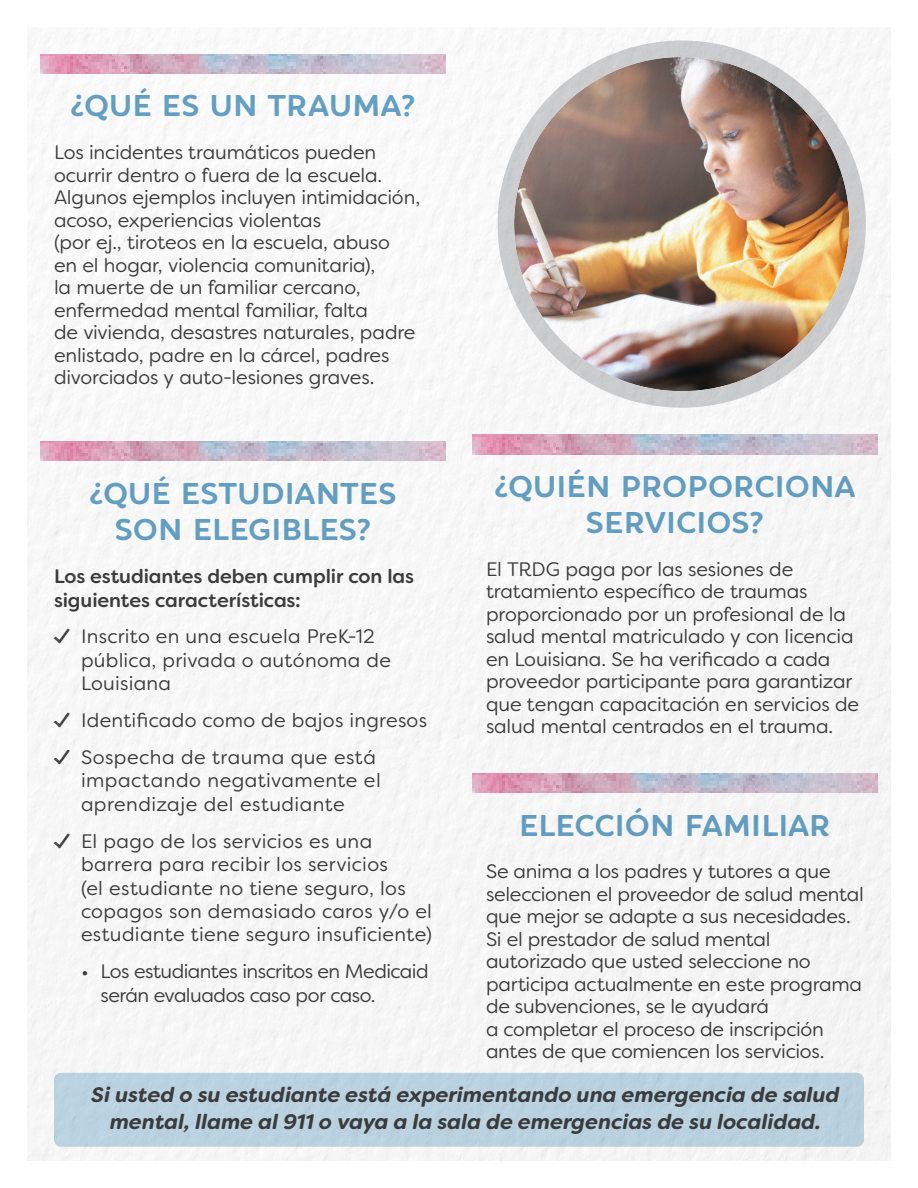
<style>
.page{position:relative;width:918px;height:1188px;background:#fff}
.page>*{position:absolute;margin:0;border:0;box-sizing:border-box;transform-origin:0 0}
.t1{font:700 30px/36px "Brush Ab S";letter-spacing:-.015em;color:#66a3c7;text-align:center}
.t2{font:italic 700 21px/27px "Filson Soft";color:#3e3e3f;text-align:center}
.t3{font:19.5px/22.5px "Filson Soft";letter-spacing:-.005em;color:#3e3e3f}
.t4{font:19.5px/23.4px "Filson Soft";letter-spacing:.015em;color:#3e3e3f}
.t5{font:19.5px/23.4px "Filson Soft";letter-spacing:-.025em;color:#3e3e3f}
.t6{font:500 19.5px/23.4px "Filson Soft";letter-spacing:-.005em;color:#3e3e3f}
.t7{font:19.5px/23.4px "Filson Soft";letter-spacing:.025em;color:#3e3e3f}
.s1{font-family:"Le Osler Stamp Icon"}
</style>
<div class="page">
<img style="left:41px;top:54px;width:404px;height:20px">
<img style="left:41px;top:441px;width:404px;height:20px">
<img style="left:514px;top:57px;width:335px;height:334px">
<div style="left:498px;top:40px;width:368px;height:368px;border:16px solid #d1d2d4;border-radius:50%"></div>
<img style="left:473px;top:435px;width:404px;height:19px">
<img style="left:473px;top:774px;width:404px;height:19px">
<div style="left:54px;top:1073px;width:810px;height:74px;background:#bad1df;border-radius:7px"></div>
<h1 class="t1" style="left:70px;top:88px;width:347px">¿QUÉ ES UN TRAUMA?</h1>
<p class="t3" style="left:54px;top:141px;width:368px">Los incidentes traumáticos pueden ocurrir dentro o fuera de la escuela.<br>Algunos ejemplos incluyen intimidación, acoso, experiencias violentas<br>(por ej., tiroteos en la escuela, abuso<br>en el hogar, violencia comunitaria),<br>la muerte de un familiar cercano, enfermedad mental familiar, falta<br>de vivienda, desastres naturales, padre enlistado, padre en la cárcel, padres divorciados y auto-lesiones graves.</p>
<h1 class="t1" style="left:494px;top:469px;width:363px">¿QUIÉN PROPORCIONA<br>SERVICIOS?</h1>
<p class="t3" style="left:486px;top:557px;width:375px">El TRDG paga por las sesiones de tratamiento específico de traumas proporcionado por un profesional de la salud mental matriculado y con licencia en Louisiana. Se ha verificado a cada proveedor participante para garantizar que tengan capacitación en servicios de salud mental centrados en el trauma.</p>
<h1 class="t1" style="left:89px;top:475px;width:309px">¿QUÉ ESTUDIANTES<br>SON ELEGIBLES?</h1>
<p class="t6" style="left:54px;top:565px;width:362px">Los estudiantes deben cumplir con las siguientes características:</p>
<p class="t4" style="left:81px;top:625px;width:311px;text-indent:-27px"><span class="s1">¿</span> Inscrito en una escuela PreK-12 pública, privada o autónoma de<br>Louisiana</p>
<p class="t4" style="left:54px;top:702px;width:375px;line-height:36.9px"><span class="s1">¿</span> Identificado como de bajos ingresos <span class="s1">¿</span> Sospecha de trauma que está</p>
<p class="t7" style="left:81px;top:769px;width:301px">impactando negativamente el aprendizaje del estudiante</p>
<p class="t4" style="left:81px;top:829px;width:353px;text-indent:-27px"><span class="s1">¿</span> El pago de los servicios es una barrera para recibir los servicios<br>(el estudiante no tiene seguro, los copagos son demasiado caros y/o el estudiante tiene seguro insuficiente)</p>
<p class="t5" style="left:100px;top:960px;width:330px;text-indent:-20px">• Los estudiantes inscritos en Medicaid serán evaluados caso por caso.</p>
<h1 class="t1" style="left:519px;top:808px;width:314px">ELECCIÓN FAMILIAR</h1>
<p class="t3" style="left:486px;top:860px;width:379px">Se anima a los padres y tutores a que seleccionen el proveedor de salud mental que mejor se adapte a sus necesidades.<br>Si el prestador de salud mental autorizado que usted seleccione no participa actualmente en este programa de subvenciones, se le ayudará<br>a completar el proceso de inscripción antes de que comiencen los servicios.</p>
<p class="t2" style="left:92px;top:1081px;width:750px">Si usted o su estudiante está experimentando una emergencia de salud mental, llame al 911 o vaya a la sala de emergencias de su localidad.</p>
</div>
